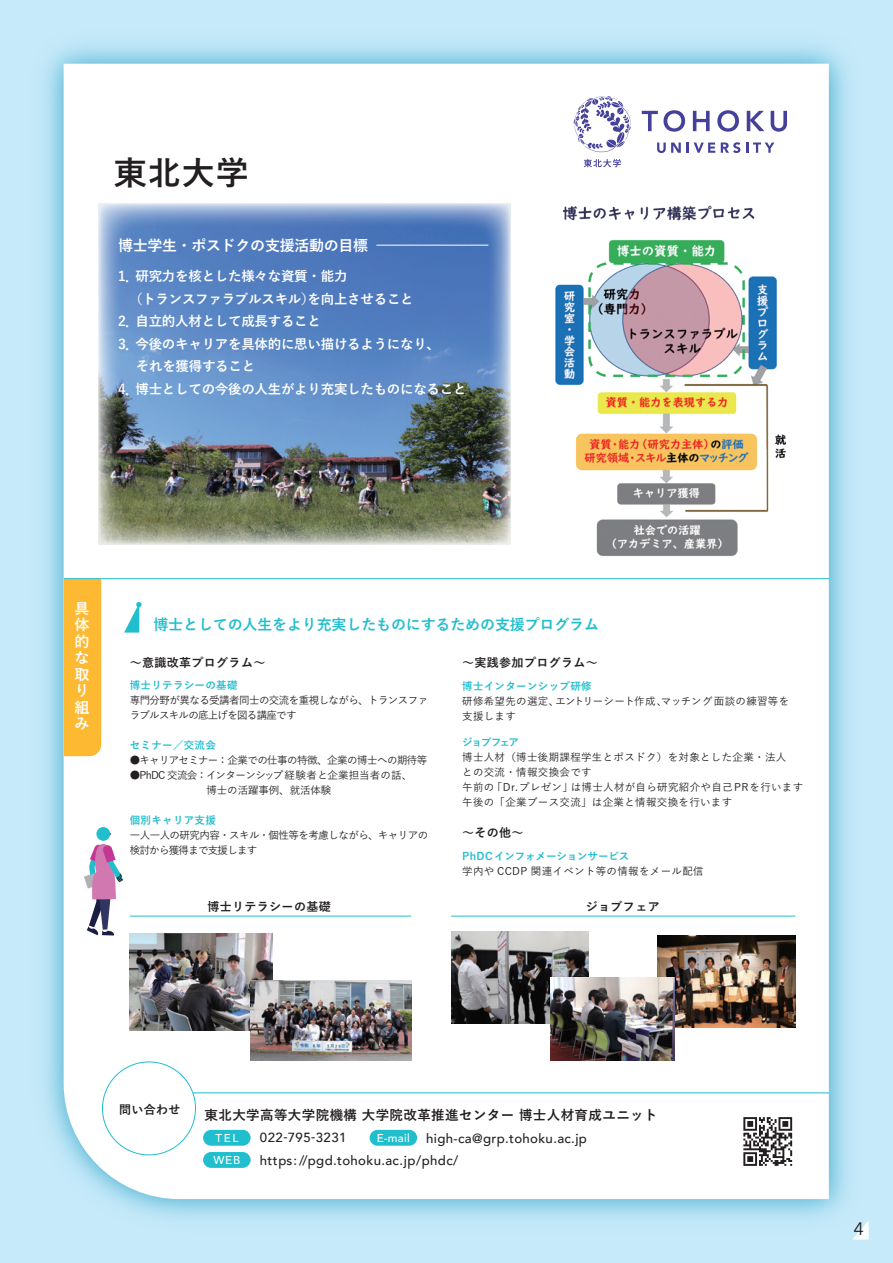
<style>
.page{position:relative;width:893px;height:1263px;background:#c6eafa}
.page>*{position:absolute;margin:0;border:0;box-sizing:border-box;transform-origin:0 0}
.t1{font:700 33px "Yu Go";color:#231f20}
.t2{font:18px "Avenir Next";color:#231f20}
.t3{font:700 15px "Yu Go";letter-spacing:-.01em;color:#21bece}
.t4{font:700 15px/16.5px "Yu Go";letter-spacing:-.02em;color:#fff}
.t5{font:700 13.5px "Yu Go";letter-spacing:-.02em;color:#fff}
.t6{font:700 13.5px "Yu Go";letter-spacing:.03em;color:#231f20}
.t7{font:500 13.2px/22.4px "Avenir";letter-spacing:.025em;color:#231f20}
.t8{font:500 13.2px "Avenir";letter-spacing:.045em;color:#231f20}
.t9{font:700 12px "Yu Go";letter-spacing:.03em;color:#231f20}
.t10{font:500 11.4px "Avenir";letter-spacing:.08em;color:#fff}
.t11{font:500 10.5px/15px "Yu Go";letter-spacing:.03em;color:#231f20}
.t12{font:500 10.5px/15px "Yu Go";letter-spacing:-.05em;color:#231f20}
.t13{font:500 10.5px/15px "Yu Go";letter-spacing:-.055em;color:#231f20}
.t14{font:700 10.5px "Yu Go";letter-spacing:.03em;color:#21bece}
.t15{font:500 10.5px/15px "Yu Go";letter-spacing:-.01em;color:#231f20;text-align:center}
.t16{font:700 10.5px "Yu Go";letter-spacing:-.01em;color:#21bece}
</style>
<div class="page">
<svg style="left:853px;top:1221px;width:16px;height:18px"></svg>
<img style="left:44px;top:44px;width:823px;height:1193px">
<div style="left:64px;top:64px;width:765px;height:1135px;background:#fff"></div>
<img style="left:543px;top:201px;width:252px;height:356px">
<hr style="left:182px;top:1092px;width:647px;height:1px;background:#21bece">
<div style="left:370px;top:1130px;width:47px;height:16px;background:#21bece;border-radius:8px"></div>
<div style="left:203px;top:1152px;width:48px;height:16px;background:#21bece;border-radius:8px"></div>
<div style="left:64px;top:579px;width:37px;height:177px;background:#fdb931"></div>
<div style="left:203px;top:1130px;width:48px;height:16px;background:#21bece;border-radius:8px"></div>
<hr style="left:64px;top:578px;width:765px;height:1px;background:#21bece">
<svg style="left:124px;top:602px;width:18px;height:31px"></svg>
<div style="left:738px;top:1112px;width:59px;height:59px;background:#fff"></div>
<svg style="left:743px;top:1117px;width:49px;height:49px"></svg>
<img style="left:130px;top:933px;width:143px;height:97px">
<img style="left:251px;top:980px;width:160px;height:80px">
<div style="left:102px;top:1061px;width:94px;height:95px;background:#fff"></div>
<div style="left:96px;top:827px;width:14px;height:14px;background:#21bece;border-radius:50%"></div>
<svg style="left:84px;top:842px;width:41px;height:93px;background:#c8b3cc"></svg>
<hr style="left:130px;top:916px;width:281px;height:1px;background:#21bece">
<hr style="left:451px;top:916px;width:344px;height:1px;background:#21bece">
<svg style="left:574px;top:96px;width:57px;height:71px;background:#d3d2e7"></svg>
<svg style="left:657px;top:143px;width:24px;height:10px"></svg>
<svg style="left:687px;top:143px;width:28px;height:10px"></svg>
<svg style="left:721px;top:142px;width:19px;height:11px"></svg>
<svg style="left:746px;top:143px;width:28px;height:10px"></svg>
<svg style="left:642px;top:110px;width:43px;height:22px"></svg>
<svg style="left:693px;top:111px;width:17px;height:20px"></svg>
<svg style="left:717px;top:110px;width:22px;height:22px"></svg>
<svg style="left:747px;top:111px;width:17px;height:20px"></svg>
<svg style="left:771px;top:111px;width:16px;height:21px"></svg>
<img style="left:99px;top:203px;width:411px;height:341px">
<hr style="left:376px;top:245px;width:112px;height:1px;background:#fff">
<img style="left:451px;top:932px;width:138px;height:91px">
<img style="left:658px;top:935px;width:137px;height:92px">
<img style="left:551px;top:978px;width:124px;height:82px">
<h1 class="t1" style="left:114px;top:154px;width:136px">東北大学</h1>
<h3 class="t4" style="left:118px;top:237px;width:252px">博士学生・ポスドクの支援活動の目標</h3>
<p class="t5" style="left:118px;top:268px;width:231px">1．研究力を核とした様々な資質・能力</p>
<p class="t5" style="left:129px;top:291px;width:286px">（トランスファラブルスキル）を向上させること</p>
<p class="t5" style="left:118px;top:313px;width:205px">2．自立的人材として成長すること</p>
<p class="t5" style="left:118px;top:336px;width:324px">3．今後のキャリアを具体的に思い描けるようになり、</p>
<p class="t5" style="left:136px;top:358px;width:121px">それを獲得すること</p>
<p class="t5" style="left:118px;top:381px;width:350px">4．博士としての今後の人生がより充実したものになること</p>
<h3 class="t4" style="left:74px;top:600px;width:16px">具体的な取り組み</h3>
<h3 class="t3" style="left:153px;top:616px;width:447px">博士としての人生をより充実したものにするための支援プログラム</h3>
<p class="t9" style="left:130px;top:656px;width:137px">～意識改革プログラム～</p>
<p class="t14" style="left:130px;top:679px;width:109px">博士リテラシーの基礎</p>
<p class="t13" style="left:130px;top:691px;width:300px">専門分野が異なる受講者同士の交流を重視しながら、トランスファラブルスキルの底上げを図る講座です</p>
<p class="t14" style="left:130px;top:739px;width:88px">セミナー／交流会</p>
<p class="t12" style="left:130px;top:751px;width:299px">●キャリアセミナー：企業での仕事の特徴、企業の博士への期待等</p>
<p class="t15" style="left:130px;top:766px;width:284px">●PhDC 交流会：インターンシップ経験者と企業担当者の話、博士の活躍事例、就活体験</p>
<p class="t14" style="left:130px;top:814px;width:88px">個別キャリア支援</p>
<p class="t12" style="left:130px;top:826px;width:300px">一人一人の研究内容・スキル・個性等を考慮しながら、キャリアの検討から獲得まで支援します</p>
<p class="t9" style="left:462px;top:656px;width:137px">～実践参加プログラム～</p>
<p class="t14" style="left:462px;top:680px;width:131px">博士インターンシップ研修</p>
<p class="t11" style="left:462px;top:692px;width:329px">研修希望先の選定、エントリーシート作成、マッチング面談の練習等を支援します</p>
<p class="t14" style="left:462px;top:736px;width:58px">ジョブフェア</p>
<p class="t11" style="left:462px;top:748px;width:343px">博士人材（博士後期課程学生とポスドク）を対象とした企業・法人<br>との交流・情報交換会です<br>午前の「Dr.プレゼン」は博士人材が自ら研究紹介や自己PRを行います午後の「企業ブース交流」は企業と情報交換を行います</p>
<p class="t9" style="left:462px;top:826px;width:63px">～その他～</p>
<p class="t16" style="left:462px;top:850px;width:169px">PhDCインフォメーションサービス</p>
<p class="t11" style="left:462px;top:862px;width:243px">学内や CCDP 関連イベント等の情報をメール配信</p>
<p class="t9" style="left:207px;top:900px;width:125px">博士リテラシーの基礎</p>
<p class="t9" style="left:586px;top:900px;width:75px">ジョブフェア</p>
<p class="t9" style="left:119px;top:1103px;width:63px">問い合わせ</p>
<p class="t6" style="left:205px;top:1107px;width:455px">東北大学高等大学院機構 大学院改革推進センター 博士人材育成ユニット</p>
<p class="t7" style="left:260px;top:1126px;width:329px;text-indent:167px">high-ca@grp.tohoku.ac.jp https://pgd.tohoku.ac.jp/phdc/</p>
<p class="t10" style="left:215px;top:1128px;width:24px">TEL</p>
<p class="t8" style="left:260px;top:1126px;width:88px">022-795-3231</p>
<p class="t10" style="left:377px;top:1128px;width:34px">E-mail</p>
<p class="t10" style="left:213px;top:1150px;width:29px">WEB</p>
<h2 class="t2" style="left:853px;top:1213px;width:12px">4</h2>
</div>
